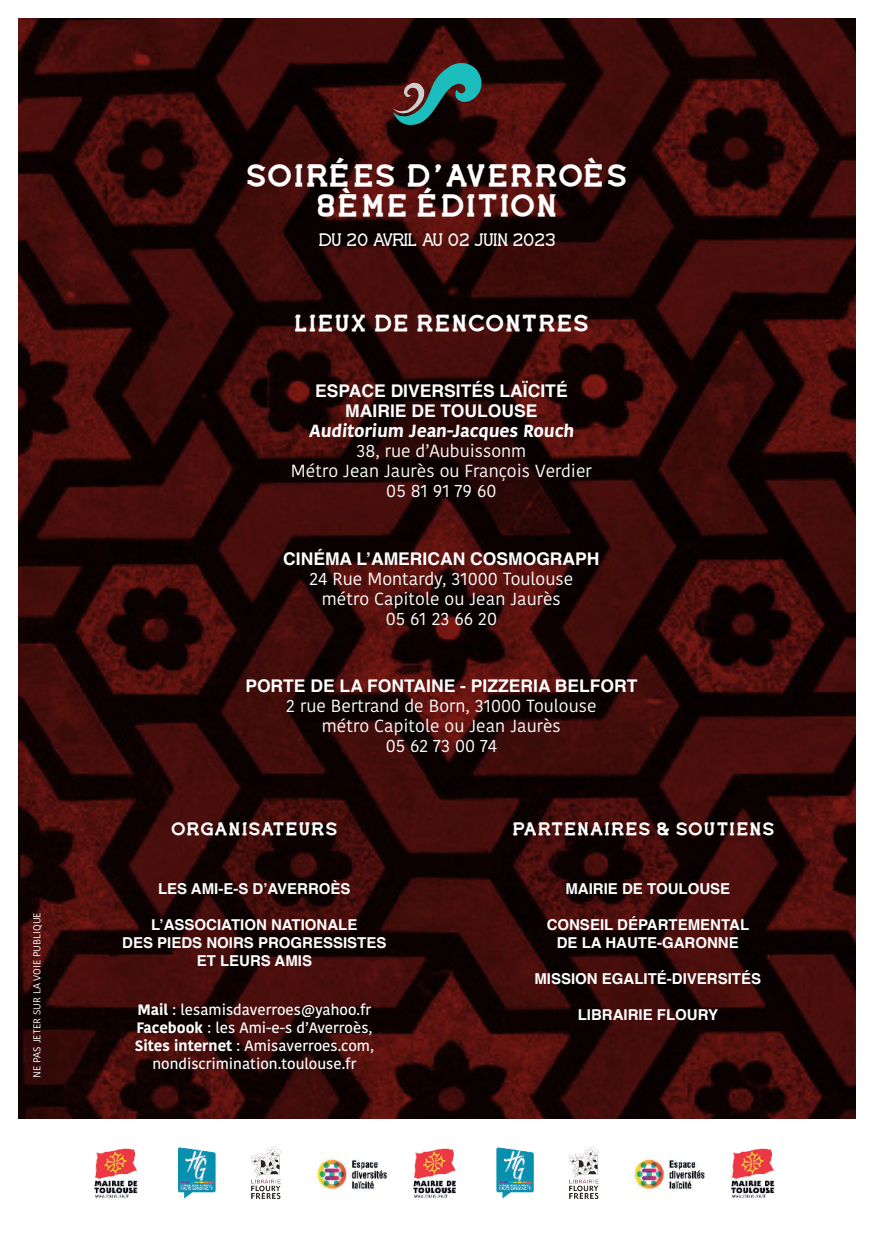
<style>
.page{position:relative;width:874px;height:1240px;background:#fff}
.page>*{position:absolute;margin:0;border:0;box-sizing:border-box;transform-origin:0 0}
.t1{font:700 30px/30px "Cabal";letter-spacing:-.05em;color:#fff;text-align:center}
.t2{font:700 22.5px "Cabal";letter-spacing:-.05em;color:#fff}
.t3{font:18px "Cabal";letter-spacing:-.04em;color:#fff}
.t4{font:17.5px/20px "Kohinoor Bangla";color:#fff;text-align:center}
.t5{font:700 17.5px/20px "Helvetica";color:#fff;text-align:center}
.t6{font:700 17.5px "Cabal";letter-spacing:-.05em;color:#fff}
.t7{font:700 17.5px "Kohinoor Bangla";color:#fff}
.t8{font:700 15px/18px "Helvetica";color:#fff;text-align:center}
.t9{font:500 15px/18px "Kohinoor Bangla";color:#fff;text-align:center}
.t10{font:10px "Kohinoor Bangla";color:#fff}
.s1{font-weight:700}
</style>
<div class="page">
<img style="left:18px;top:18px;width:838px;height:1100px">
<svg style="left:393px;top:59px;width:93px;height:70px;background:#334241"></svg>
<img style="left:94px;top:1147px;width:122px;height:52px">
<img style="left:251px;top:1147px;width:30px;height:53px">
<img style="left:316px;top:1147px;width:218px;height:52px">
<img style="left:569px;top:1147px;width:30px;height:53px">
<img style="left:633px;top:1148px;width:142px;height:51px">
<p class="t10" style="left:29px;top:1078px;width:167px;rotate:-90deg">NE PAS JETER SUR LA VOIE PUBLIQUE</p>
<h1 class="t1" style="left:245px;top:161px;width:386px">SOIRÉES D’AVERROÈS<br>8ÈME ÉDITION</h1>
<p class="t3" style="left:319px;top:230px;width:238px">DU 20 AVRIL AU 02 JUIN 2023</p>
<p class="t2" style="left:293px;top:310px;width:299px">LIEUX DE RENCONTRES</p>
<p class="t5" style="left:315px;top:382px;width:254px">ESPACE DIVERSITÉS LAÏCITÉ<br>MAIRIE DE TOULOUSE</p>
<p class="t7" style="left:309px;top:415px;width:269px">Auditorium Jean-Jacques Rouch</p>
<p class="t4" style="left:291px;top:440px;width:302px">38, rue d’Aubuissonm<br>Métro Jean Jaurès ou François Verdier<br>05 81 91 79 60</p>
<p class="t5" style="left:283px;top:550px;width:318px">CINÉMA L’AMERICAN COSMOGRAPH</p>
<p class="t4" style="left:310px;top:568px;width:265px">24 Rue Montardy, 31000 Toulouse métro Capitole ou Jean Jaurès<br>05 61 23 66 20</p>
<p class="t5" style="left:245px;top:677px;width:394px">PORTE DE LA FONTAINE - PIZZERIA BELFORT</p>
<p class="t4" style="left:286px;top:695px;width:312px">2 rue Bertrand de Born, 31000 Toulouse métro Capitole ou Jean Jaurès<br>05 62 73 00 74</p>
<p class="t6" style="left:170px;top:818px;width:170px">ORGANISATEURS</p>
<p class="t8" style="left:158px;top:882px;width:194px">LES AMI-E-S D’AVERROÈS</p>
<p class="t8" style="left:122px;top:918px;width:266px">L’ASSOCIATION NATIONALE<br>DES PIEDS NOIRS PROGRESSISTES<br>ET LEURS AMIS</p>
<p class="t9" style="left:135px;top:1000px;width:241px"><span class="s1">Mail</span> : lesamisdaverroes@yahoo.fr <span class="s1">Facebook</span> : les Ami-e-s d’Averroès, <span class="s1">Sites internet</span> : Amisaverroes.com, nondiscrimination.toulouse.fr</p>
<p class="t6" style="left:512px;top:818px;width:265px">PARTENAIRES &amp; SOUTIENS</p>
<p class="t8" style="left:565px;top:882px;width:166px">MAIRIE DE TOULOUSE</p>
<p class="t8" style="left:547px;top:918px;width:204px">CONSEIL DÉPARTEMENTAL<br>DE LA HAUTE-GARONNE</p>
<p class="t8" style="left:534px;top:972px;width:228px">MISSION EGALITÉ-DIVERSITÉS</p>
<p class="t8" style="left:578px;top:1008px;width:142px">LIBRAIRIE FLOURY</p>
</div>
